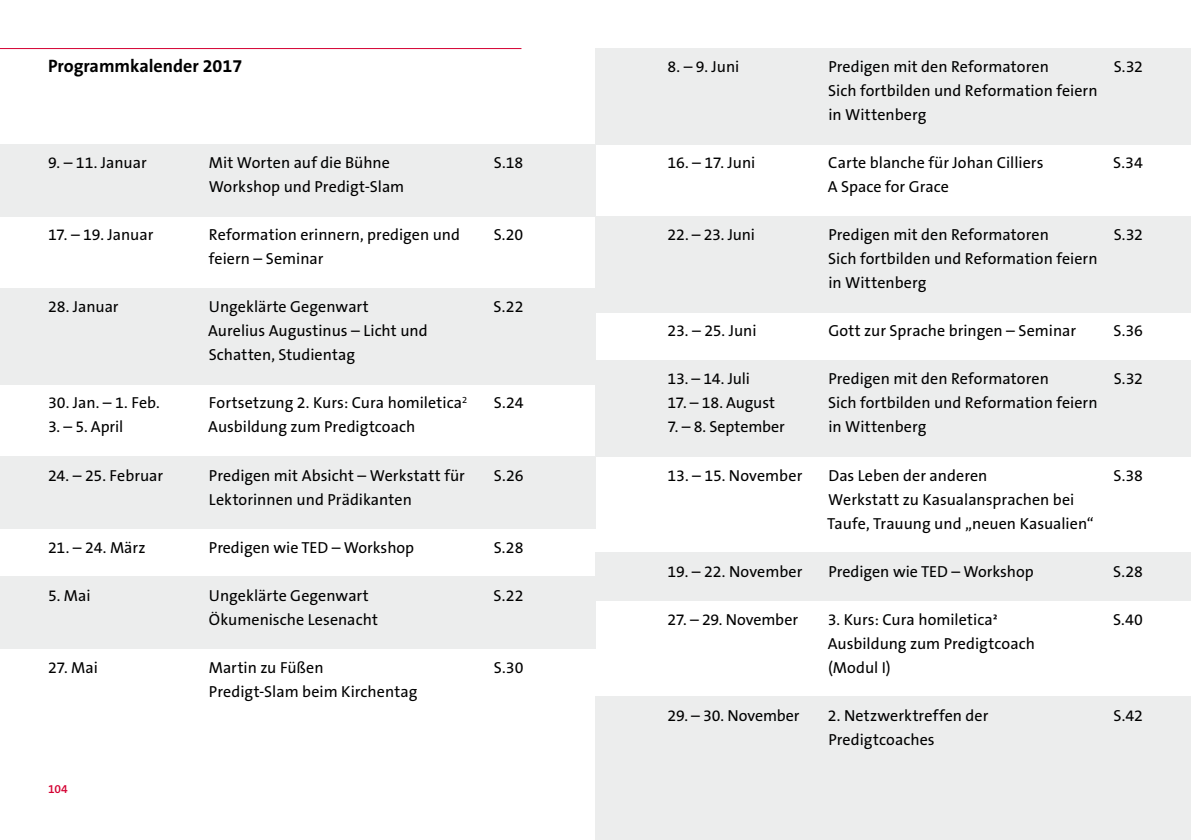
<style>
.page{position:relative;width:1191px;height:840px;background:#fff}
.page>*{position:absolute;margin:0;border:0;box-sizing:border-box;transform-origin:0 0}
.t1{font:700 18px "The Sans B7";color:#000}
.t2{font:16px/24px "The Sans B5 Plain";color:#000}
.t3{font:600 12px "The Sans B6";color:#d40032}
</style>
<div class="page">
<div style="left:595px;top:48px;width:596px;height:96px;background:#eceded"></div>
<div style="left:595px;top:216px;width:596px;height:96px;background:#eceded"></div>
<div style="left:595px;top:360px;width:596px;height:96px;background:#eceded"></div>
<div style="left:595px;top:552px;width:596px;height:48px;background:#eceded"></div>
<div style="left:595px;top:696px;width:596px;height:143px;background:#eceded"></div>
<div style="left:0;top:144px;width:595px;height:72px;background:#eceded"></div>
<div style="left:0;top:288px;width:595px;height:96px;background:#eceded"></div>
<div style="left:0;top:456px;width:595px;height:72px;background:#eceded"></div>
<div style="left:0;top:576px;width:595px;height:72px;background:#eceded"></div>
<hr style="left:0;top:48px;width:521px;height:1px;background:#d40032">
<p class="t1" style="left:48px;top:56px;width:196px">Programmkalender 2017</p>
<p class="t2" style="left:48px;top:152px;width:100px">9. – 11. Januar</p>
<p class="t2" style="left:48px;top:224px;width:107px">17. – 19. Januar</p>
<p class="t2" style="left:48px;top:296px;width:72px">28. Januar</p>
<p class="t2" style="left:48px;top:392px;width:113px">30. Jan. – 1. Feb.</p>
<p class="t2" style="left:48px;top:416px;width:77px">3. – 5. April</p>
<p class="t2" style="left:48px;top:464px;width:117px">24. – 25. Februar</p>
<p class="t2" style="left:48px;top:536px;width:99px">21. – 24. März</p>
<p class="t2" style="left:48px;top:584px;width:44px">5. Mai</p>
<p class="t2" style="left:48px;top:656px;width:51px">27. Mai</p>
<p class="t2" style="left:209px;top:152px;width:197px">Mit Worten auf die Bühne<br>Workshop und Predigt-Slam</p>
<p class="t2" style="left:209px;top:224px;width:253px">Reformation erinnern, predigen und feiern – Seminar</p>
<p class="t2" style="left:208px;top:296px;width:221px">Ungeklärte Gegenwart<br>Aurelius Augustinus – Licht und<br>Schatten, Studientag</p>
<p class="t2" style="left:208px;top:392px;width:260px">Fortsetzung 2. Kurs: Cura homiletica<sup>2<br></sup>Ausbildung zum Predigtcoach</p>
<p class="t2" style="left:209px;top:464px;width:257px">Predigen mit Absicht – Werkstatt für<br>Lektorinnen und Prädikanten</p>
<p class="t2" style="left:209px;top:536px;width:207px">Predigen wie TED – Workshop</p>
<p class="t2" style="left:209px;top:584px;width:171px">Ungeklärte Gegenwart<br>Ökumenische Lesenacht</p>
<p class="t2" style="left:209px;top:656px;width:210px">Martin zu Füßen<br>Predigt-Slam beim Kirchentag</p>
<p class="t2" style="left:494px;top:152px;width:31px">S.18</p>
<p class="t2" style="left:494px;top:224px;width:31px">S.20</p>
<p class="t2" style="left:493px;top:296px;width:31px">S.22</p>
<p class="t2" style="left:494px;top:392px;width:31px">S.24</p>
<p class="t2" style="left:494px;top:464px;width:31px">S.26</p>
<p class="t2" style="left:494px;top:536px;width:31px">S.28</p>
<p class="t2" style="left:493px;top:584px;width:31px">S.22</p>
<p class="t2" style="left:494px;top:656px;width:31px">S.30</p>
<p class="t2" style="left:667px;top:56px;width:73px">8. – 9. Juni</p>
<p class="t2" style="left:667px;top:152px;width:89px">16. – 17. Juni</p>
<p class="t2" style="left:667px;top:224px;width:89px">22. – 23. Juni</p>
<p class="t2" style="left:667px;top:320px;width:90px">23. – 25. Juni</p>
<p class="t2" style="left:667px;top:368px;width:84px">13. – 14. Juli</p>
<p class="t2" style="left:667px;top:392px;width:109px">17. – 18. August</p>
<p class="t2" style="left:667px;top:416px;width:119px">7. – 8. September</p>
<p class="t2" style="left:667px;top:464px;width:136px">13. – 15. November</p>
<p class="t2" style="left:667px;top:560px;width:136px">19. – 22. November</p>
<p class="t2" style="left:667px;top:608px;width:132px">27. – 29. November</p>
<p class="t2" style="left:667px;top:704px;width:134px">29. – 30. November</p>
<p class="t2" style="left:828px;top:56px;width:271px">Predigen mit den Reformatoren<br>Sich fortbilden und Reformation feiern in Wittenberg</p>
<p class="t2" style="left:827px;top:152px;width:217px">Carte blanche für Johan Cilliers<br>A Space for Grace</p>
<p class="t2" style="left:828px;top:224px;width:271px">Predigen mit den Reformatoren<br>Sich fortbilden und Reformation feiern in Wittenberg</p>
<p class="t2" style="left:828px;top:320px;width:249px">Gott zur Sprache bringen – Seminar</p>
<p class="t2" style="left:828px;top:368px;width:271px">Predigen mit den Reformatoren<br>Sich fortbilden und Reformation feiern in Wittenberg</p>
<p class="t2" style="left:827px;top:464px;width:268px">Das Leben der anderen<br>Werkstatt zu Kasualansprachen bei<br>Taufe, Trauung und „neuen Kasualien“</p>
<p class="t2" style="left:828px;top:560px;width:207px">Predigen wie TED – Workshop</p>
<p class="t2" style="left:827px;top:608px;width:209px">3. Kurs: Cura homiletica²<br>Ausbildung zum Predigtcoach (Modul I)</p>
<p class="t2" style="left:828px;top:704px;width:162px">2. Netzwerktreffen der<br>Predigtcoaches</p>
<p class="t2" style="left:1113px;top:56px;width:31px">S.32</p>
<p class="t2" style="left:1113px;top:152px;width:31px">S.34</p>
<p class="t2" style="left:1113px;top:224px;width:31px">S.32</p>
<p class="t2" style="left:1113px;top:320px;width:31px">S.36</p>
<p class="t2" style="left:1113px;top:368px;width:31px">S.32</p>
<p class="t2" style="left:1113px;top:464px;width:31px">S.38</p>
<p class="t2" style="left:1113px;top:560px;width:31px">S.28</p>
<p class="t2" style="left:1113px;top:608px;width:31px">S.40</p>
<p class="t2" style="left:1113px;top:704px;width:31px">S.42</p>
<p class="t3" style="left:48px;top:782px;width:21px">104</p>
</div>
